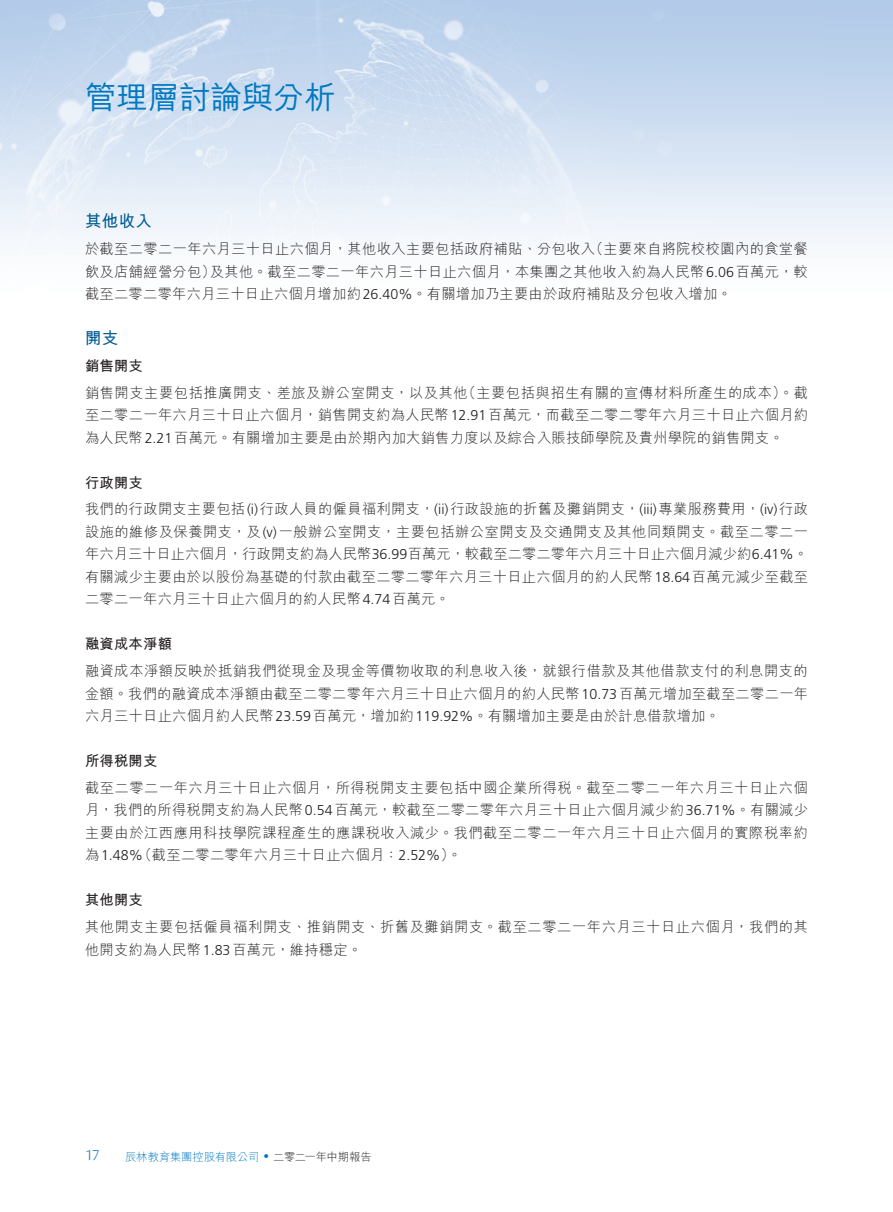
<style>
.page{position:relative;width:893px;height:1212px;background:#fff}
.page>*{position:absolute;margin:0;border:0;box-sizing:border-box;transform-origin:0 0}
.t1{font:500 31.5px "M Hei HK";letter-spacing:-.005em;color:#0079c2}
._02_H2{font:700 16.5px "M Hei HK";letter-spacing:.02em;color:#005a93}
.t2{font:300 16.5px "Cronos Pro";color:#0079c2}
._00_txt{font:300 14.25px/22.5px "M Hei HK";letter-spacing:.025em;color:#231f20}
._03_H3{font:700 14.25px "M Hei HK";letter-spacing:.02em;color:#231f20}
._00_txt-2{font:300 14.25px "Frutiger LT Std";color:#231f20}
.t3{font:300 11.25px "M Hei HK";letter-spacing:-.01em;color:#0079c2}
.s1{font-family:"Frutiger LT Std"}
.s2{font-family:"M Hei HK"}
.s3{color:#231f20}
</style>
<div class="page">
<img style="left:0;top:0;width:893px;height:247px">
<h1 class="t1" style="left:85px;top:74px;width:252px">管理層討論與分析</h1>
<p class="_02_H2" style="left:85px;top:209px;width:68px">其他收入</p>
<p class="_00_txt" style="left:589px;top:237px;width:220px">（主要來自將院校校園內的食堂餐</p>
<p class="_00_txt" style="left:210px;top:237px;width:599px;text-indent:-125px">於截至二零二一年六月三十日止六個月，其他收入主要包括政府補貼、分包收入<br>及其他。截至二零二一年六月三十日止六個月，本集團之其他收入約為人民幣<span class="s1">6.06</span>百萬元，較</p>
<p class="_00_txt" style="left:85px;top:260px;width:648px">飲及店舖經營分包）<br>截至二零二零年六月三十日止六個月增加約<span class="s1">26.40%</span>。有關增加乃主要由於政府補貼及分包收入增加。</p>
<p class="_02_H2" style="left:85px;top:326px;width:35px">開支</p>
<p class="_03_H3" style="left:85px;top:355px;width:59px">銷售開支</p>
<p class="_00_txt" style="left:462px;top:381px;width:348px">（主要包括與招生有關的宣傳材料所產生的成本）。截</p>
<p class="_00_txt" style="left:85px;top:381px;width:725px">銷售開支主要包括推廣開支、差旅及辦公室開支，以及其他<br>至二零二一年六月三十日止六個月，銷售開支約為人民幣<span class="s1">12.91</span>百萬元，而截至二零二零年六月三十日止六個月約為人民幣<span class="s1">2.21</span>百萬元。有關增加主要是由於期內加大銷售力度以及綜合入賬技師學院及貴州學院的銷售開支。</p>
<p class="_03_H3" style="left:85px;top:472px;width:59px">行政開支</p>
<p class="_00_txt" style="left:85px;top:498px;width:725px;text-align:justify">我們的行政開支主要包括 <span class="s1">)i(</span> 行政人員的僱員福利開支， <span class="s1">)i i(</span> 行政設施的折舊及攤銷開支，<span class="s1">(iii)</span>專業服務費用， <span class="s1">i v( )</span>行政設施的維修及保養開支，及 <span class="s1">)v(</span> 一般辦公室開支，主要包括辦公室開支及交通開支及其他同類開支。截至二零二一年六月三十日止六個月，行政開支約為人民幣<span class="s1">36.99</span>百萬元，較截至二零二零年六月三十日止六個月減少約<span class="s1">6.41%</span>。有關減少主要由於以股份為基礎的付款由截至二零二零年六月三十日止六個月的約人民幣<span class="s1">18.64</span>百萬元減少至截至二零二一年六月三十日止六個月的約人民幣<span class="s1">4.74</span>百萬元。</p>
<p class="_03_H3" style="left:85px;top:634px;width:88px">融資成本淨額</p>
<p class="_00_txt" style="left:85px;top:659px;width:725px;text-align:justify">融資成本淨額反映於抵銷我們從現金及現金等價物收取的利息收入後，就銀行借款及其他借款支付的利息開支的金額。我們的融資成本淨額由截至二零二零年六月三十日止六個月的約人民幣<span class="s1">10.73</span>百萬元增加至截至二零二一年六月三十日止六個月約人民幣<span class="s1">23.59</span>百萬元，增加約<span class="s1">119.92%</span>。有關增加主要是由於計息借款增加。</p>
<p class="_03_H3" style="left:85px;top:750px;width:74px">所得稅開支</p>
<p class="_00_txt" style="left:85px;top:776px;width:724px">截至二零二一年六月三十日止六個月，所得稅開支主要包括中國企業所得稅。截至二零二一年六月三十日止六個</p>
<p class="_00_txt" style="left:85px;top:799px;width:725px">月，我們的所得稅開支約為人民幣<span class="s1">0.54</span>百萬元，較截至二零二零年六月三十日止六個月減少約<span class="s1">36.71%</span>。有關減少</p>
<p class="_00_txt" style="left:85px;top:821px;width:724px">主要由於江西應用科技學院課程產生的應課稅收入減少。我們截至二零二一年六月三十日止六個月的實際稅率約</p>
<p class="_00_txt" style="left:138px;top:844px;width:326px">（截至二零二零年六月三十日止六個月：<span class="s1">2.52%</span> 。(</p>
<p class="_00_txt-2" style="left:85px;top:847px;width:60px"><span class="s2">為</span>1.48%</p>
<p class="_03_H3" style="left:85px;top:890px;width:59px">其他開支</p>
<p class="_00_txt" style="left:85px;top:915px;width:724px">其他開支主要包括僱員福利開支、推銷開支、折舊及攤銷開支。截至二零二一年六月三十日止六個月，我們的其他開支約為人民幣<span class="s1">1.83</span>百萬元，維持穩定。</p>
<p class="t2" style="left:85px;top:1145px;width:16px">17</p>
<p class="t3" style="left:125px;top:1151px;width:248px">辰林教育集團控股有限公司 <span class="s1">•</span> <span class="s3">二零二一年中期報告</span></p>
</div>
